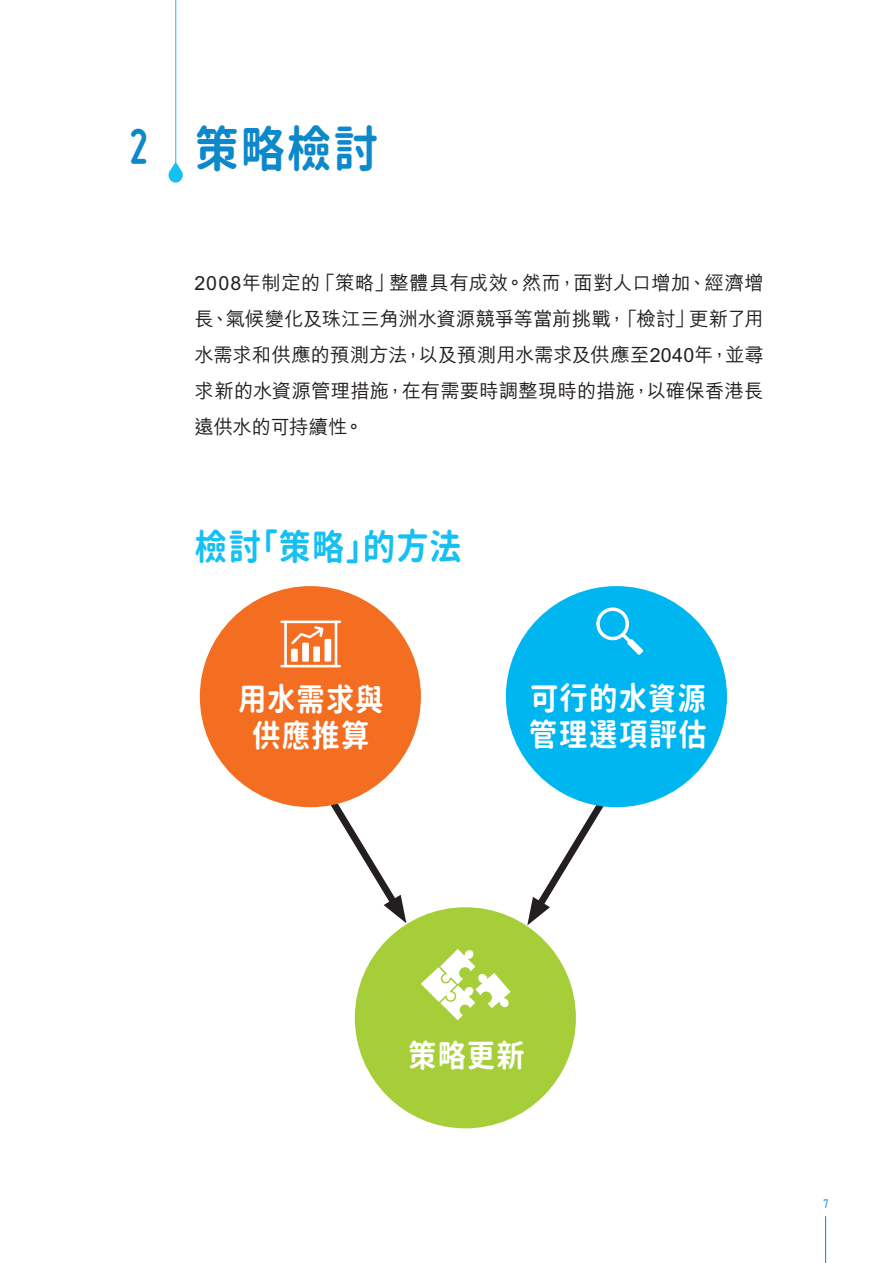
<style>
.page{position:relative;width:893px;height:1263px;background:#fff}
.page>*{position:absolute;margin:0;border:0;box-sizing:border-box;transform-origin:0 0}
.Chapter_title_Chi{font:700 52.5px "Miso";color:#0c88cb;scale:.9 1}
.Chapter_title_Chi-2{font:49.5px "Gen Jyuu Gothic P Bold";color:#0c88cb;scale:.9 1}
.Diagram_headline_Chi{font:36px "Gen Jyuu Gothic P Bold";letter-spacing:.045em;color:#15c0f2;scale:.9 1}
.Chapter_title_Chi-3{font:31.5px/36px "Gen Jyuu Gothic P Bold";letter-spacing:.045em;color:#fff;text-align:center;scale:.9 1}
.Main_text_Chi{font:500 19.5px/36px "M Hei HK";color:#231f20;text-align:justify}
.t1{font:13.5px "Miso";color:#0c88cb}
</style>
<div class="page">
<hr style="left:825px;top:1216px;width:1px;height:47px;background:#0c88cb">
<hr style="left:175px;top:0;width:1px;height:164px;background:#15c0f2">
<svg style="left:168px;top:162px;width:15px;height:21px"></svg>
<svg style="left:526px;top:761px;width:154px;height:164px"></svg>
<svg style="left:254px;top:751px;width:153px;height:172px"></svg>
<div style="left:355px;top:907px;width:221px;height:221px;background:#a6ce39;border-radius:50%"></div>
<div style="left:200px;top:586px;width:221px;height:221px;background:#f36e21;border-radius:50%"></div>
<div style="left:506px;top:586px;width:221px;height:221px;background:#00b6f0;border-radius:50%"></div>
<svg style="left:280px;top:621px;width:61px;height:46px"></svg>
<svg style="left:421px;top:949px;width:90px;height:71px"></svg>
<svg style="left:596px;top:607px;width:47px;height:48px"></svg>
<p class="Chapter_title_Chi" style="left:129px;top:116px;width:23px">2</p>
<p class="Chapter_title_Chi-2" style="left:195px;top:113px;width:206px">策略檢討</p>
<p class="Main_text_Chi" style="left:195px;top:264px;width:571px">2008年制定的「策略」整體具有成效。然而，面對人口增加、經濟增長、氣候變化及珠江三角洲水資源競爭等當前挑戰，「檢討」更新了用水需求和供應的預測方法，以及預測用水需求及供應至2040年，並尋求新的水資源管理措施，在有需要時調整現時的措施，以確保香港長遠供水的可持續性。</p>
<p class="Diagram_headline_Chi" style="left:195px;top:521px;width:298px">檢討「策略」的方法</p>
<p class="Chapter_title_Chi-3" style="left:238px;top:680px;width:163px">用水需求與供應推算</p>
<p class="Chapter_title_Chi-3" style="left:529px;top:679px;width:199px;text-align:left">可行的水資源管理選項評估</p>
<p class="Chapter_title_Chi-3" style="left:408px;top:1037px;width:131px">策略更新</p>
<p class="t1" style="left:823px;top:1196px;width:7px">7</p>
</div>
